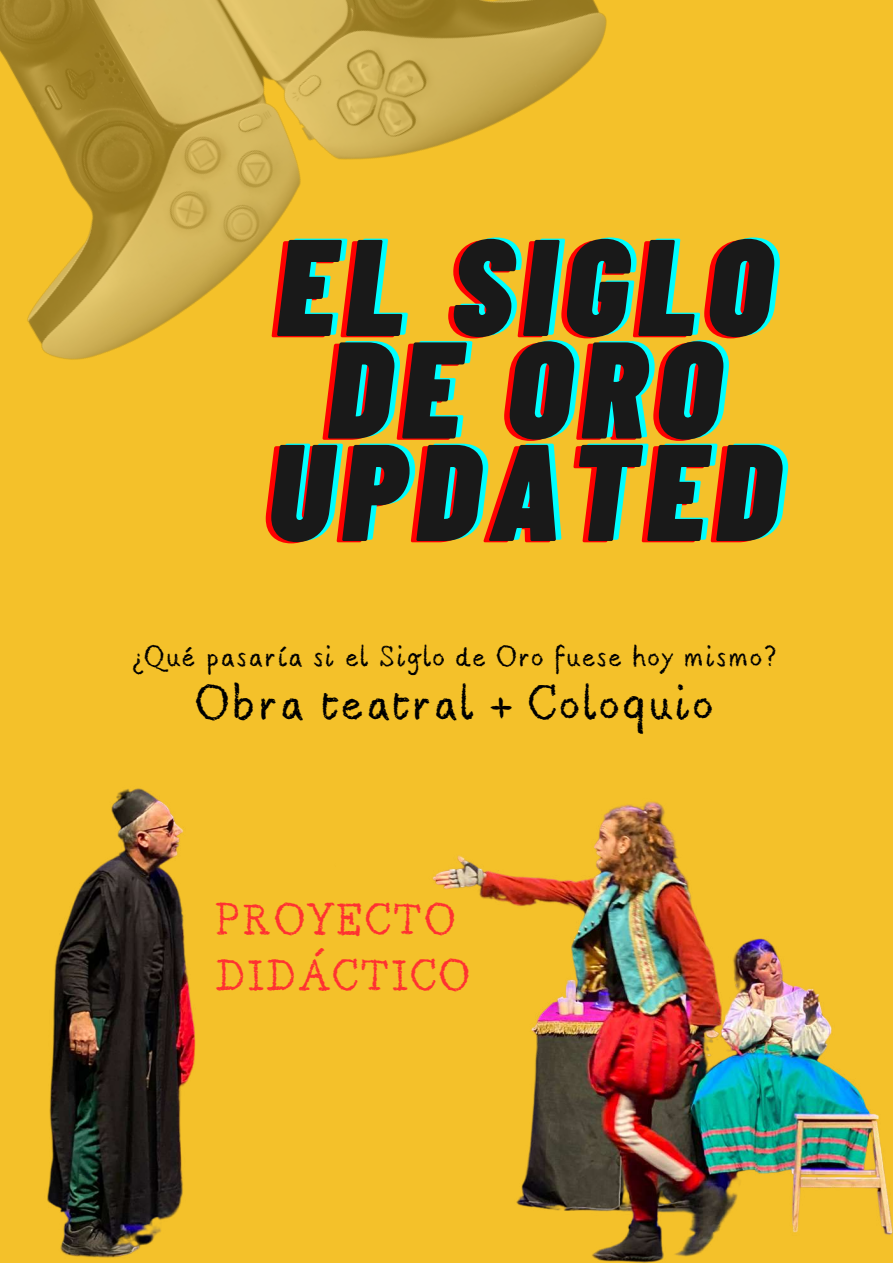
<style>
.page{position:relative;width:893px;height:1263px;background:#f4c12a}
.page>*{position:absolute;margin:0;border:0;box-sizing:border-box;transform-origin:0 0}
.t1{font:italic 900 137.32px/102.5px "Barlow Condensed";letter-spacing:.07em;color:#0ff;text-align:center}
.t2{font:41.47px "Berton";letter-spacing:.075em;color:#000}
.t3{font:37.5px/56.2px "Berton";letter-spacing:.075em;color:#ff3131}
.t4{font:24.9px "Berton";letter-spacing:.075em;color:#000}
</style>
<div class="page">
<img style="left:0;top:0;width:607px;height:360px">
<img style="left:47px;top:788px;width:149px;height:470px">
<img style="left:432px;top:802px;width:461px;height:461px">
<h1 class="t1" style="left:273px;top:229px;width:513px">EL SIGLO<br>DE ORO<br>UPDATED</h1>
<p class="t4" style="left:133px;top:643px;width:646px">¿Qué pasaría si el Siglo de Oro fuese hoy mismo?</p>
<h2 class="t2" style="left:196px;top:682px;width:519px">Obra teatral + Coloquio</h2>
<h3 class="t3" style="left:216px;top:896px;width:255px">PROYECTO<br>DIDÁCTICO</h3>
</div>
